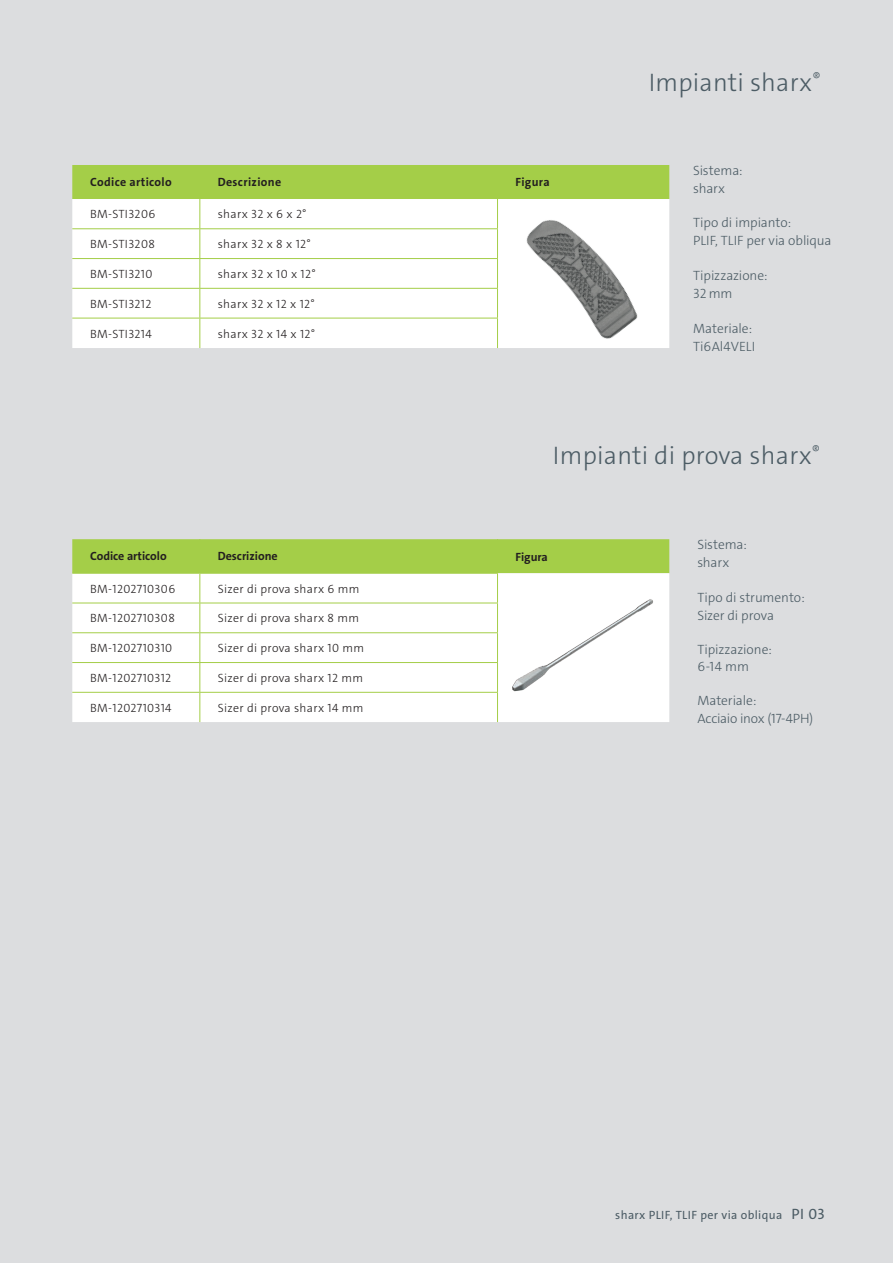
<style>
.page{position:relative;width:893px;height:1263px;background:#dcdddf}
.page>*{position:absolute;margin:0;border:0;box-sizing:border-box;transform-origin:0 0}
.t1{font:300 25.5px "The Sans C4 s";letter-spacing:.01em;color:#4c5c65}
.t2{font:300 13.5px/18px "The Sans C4 s";letter-spacing:-.005em;color:#4c5c65}
.t3{font:300 12px "The Sans C4 s";letter-spacing:.03em;color:#231f20}
.t4{font:700 12px "The Sans C4 s";letter-spacing:.005em;color:#231f20}
.t5{font:12px "The Sans C4 s";letter-spacing:.03em;color:#4c5c65}
.t6{font:700 12px "The Sans C4 s";letter-spacing:.03em;color:#231f20}
.s1{font-size:15px}
</style>
<div class="page">
<div style="left:72px;top:318px;width:597px;height:30px;background:#fff"></div>
<hr style="left:72px;top:318px;width:128px;height:1px;background:#a4ce48">
<hr style="left:200px;top:318px;width:298px;height:1px;background:#a4ce48">
<hr style="left:199px;top:318px;width:1px;height:30px;background:#a4ce48">
<hr style="left:497px;top:318px;width:1px;height:30px;background:#a4ce48">
<svg style="left:72px;top:165px;width:597px;height:153px;background:#e5f1cb"></svg>
<hr style="left:72px;top:288px;width:128px;height:1px;background:#a4ce48">
<hr style="left:200px;top:288px;width:298px;height:1px;background:#a4ce48">
<img style="left:521px;top:205px;width:123px;height:143px">
<svg style="left:72px;top:539px;width:597px;height:183px;background:#e6f1ce"></svg>
<div style="left:472px;top:586px;width:198px;height:131px;background:#fff"></div>
<p class="t6" style="left:90px;top:175px;width:83px">Codice articolo</p>
<p class="t6" style="left:218px;top:175px;width:65px">Descrizione</p>
<p class="t4" style="left:515px;top:175px;width:36px">Figura</p>
<p class="t3" style="left:90px;top:206px;width:67px">BM-STI3206</p>
<p class="t3" style="left:218px;top:206px;width:90px">sharx 32 x 6 x 2°</p>
<p class="t3" style="left:90px;top:236px;width:66px">BM-STI3208</p>
<p class="t3" style="left:218px;top:236px;width:95px">sharx 32 x 8 x 12°</p>
<p class="t3" style="left:90px;top:266px;width:64px">BM-STI3210</p>
<p class="t3" style="left:218px;top:266px;width:100px">sharx 32 x 10 x 12°</p>
<p class="t3" style="left:90px;top:296px;width:63px">BM-STI3212</p>
<p class="t3" style="left:218px;top:296px;width:99px">sharx 32 x 12 x 12°</p>
<p class="t3" style="left:90px;top:326px;width:63px">BM-STI3214</p>
<p class="t3" style="left:218px;top:326px;width:99px">sharx 32 x 14 x 12°</p>
<h1 class="t1" style="left:649px;top:66px;width:173px">Impianti sharx<sup>®</sup></h1>
<p class="t2" style="left:693px;top:162px;width:51px">Sistema: sharx</p>
<p class="t2" style="left:693px;top:214px;width:140px">Tipo di impianto:<br>PLIF, TLIF per via obliqua</p>
<p class="t2" style="left:693px;top:267px;width:76px">Tipizzazione:<br>32 mm</p>
<p class="t2" style="left:693px;top:319px;width:63px">Materiale:<br>Ti6Al4VELI</p>
<h1 class="t1" style="left:553px;top:439px;width:269px">Impianti di prova sharx<sup>®</sup></h1>
<p class="t4" style="left:90px;top:549px;width:78px">Codice articolo</p>
<p class="t4" style="left:218px;top:549px;width:61px">Descrizione</p>
<p class="t4" style="left:515px;top:549px;width:34px">Figura</p>
<p class="t3" style="left:90px;top:581px;width:87px">BM-1202710306</p>
<p class="t3" style="left:218px;top:581px;width:143px">Sizer di prova sharx 6 mm</p>
<p class="t3" style="left:90px;top:610px;width:86px">BM-1202710308</p>
<p class="t3" style="left:218px;top:610px;width:143px">Sizer di prova sharx 8 mm</p>
<p class="t3" style="left:90px;top:640px;width:84px">BM-1202710310</p>
<p class="t3" style="left:218px;top:640px;width:148px">Sizer di prova sharx 10 mm</p>
<p class="t3" style="left:90px;top:670px;width:83px">BM-1202710312</p>
<p class="t3" style="left:218px;top:670px;width:147px">Sizer di prova sharx 12 mm</p>
<p class="t3" style="left:90px;top:700px;width:83px">BM-1202710314</p>
<p class="t3" style="left:218px;top:700px;width:147px">Sizer di prova sharx 14 mm</p>
<p class="t2" style="left:697px;top:536px;width:51px">Sistema: sharx</p>
<p class="t2" style="left:697px;top:588px;width:109px">Tipo di strumento:<br>Sizer di prova</p>
<p class="t2" style="left:697px;top:641px;width:76px;line-height:16.5px">Tipizzazione:<br>6-14 mm</p>
<p class="t2" style="left:697px;top:692px;width:117px">Materiale:<br>Acciaio inox (17-4PH)</p>
<p class="t5" style="left:615px;top:1207px;width:211px">sharx PLIF, TLIF per via obliqua <span class="s1">PI 03</span></p>
</div>
